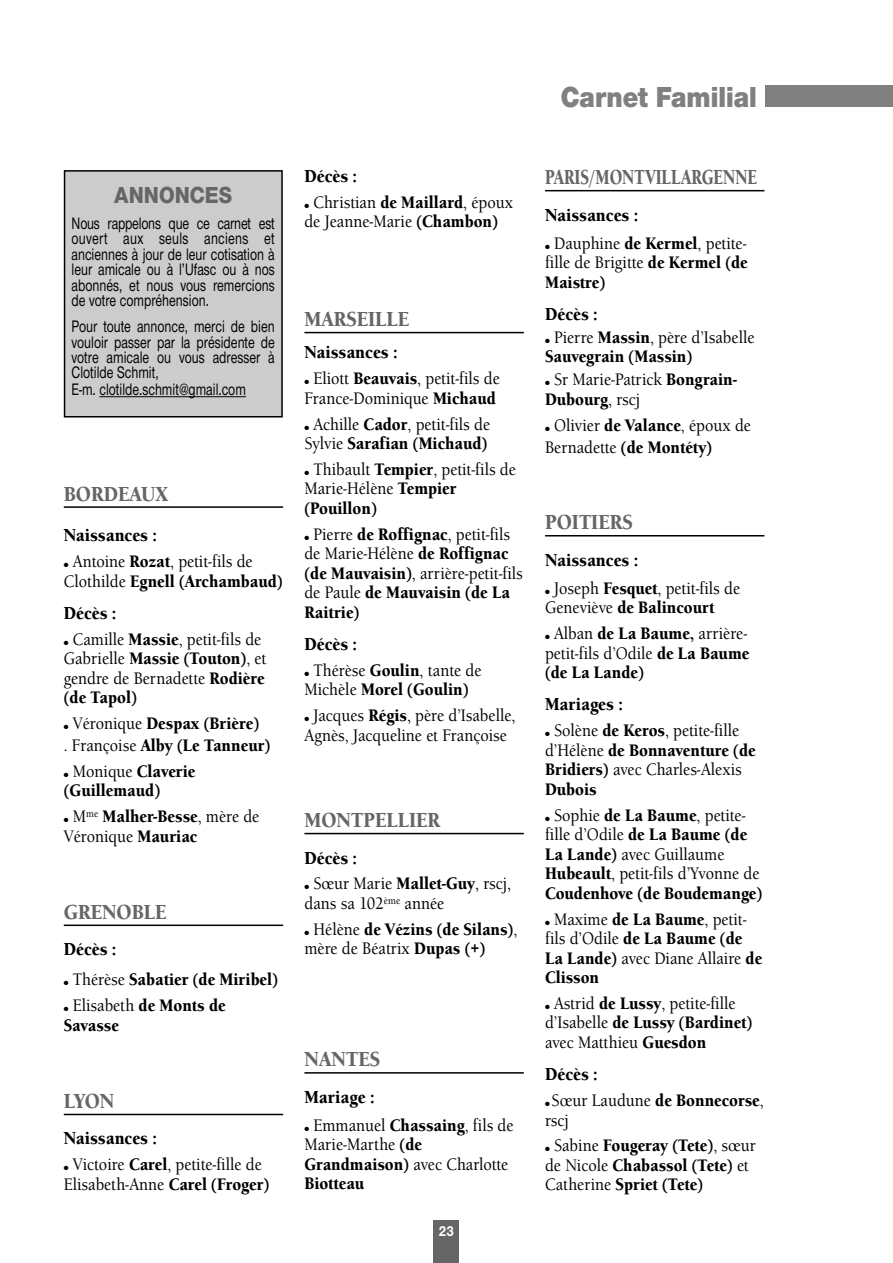
<style>
.page{position:relative;width:893px;height:1263px;background:#fff}
.page>*{position:absolute;margin:0;border:0;box-sizing:border-box;transform-origin:0 0}
.t1{font:900 30px "Nimbus Sans Novus T";color:#808080;scale:.9 1}
.t2{font:800 24px "Nimbus Sans Novus T";color:#666;scale:.9 1}
.t3{font:900 21px "Berkeley Old Style Itc T";color:#666;scale:.9 1}
.t4{font:900 21px "Berkeley Old Style Itc T";color:#666;scale:.75 1}
.t5{font:900 18px "Berkeley Old Style Itc T";color:#000;scale:.9 1}
.t6{font:500 17.25px/19.5px "Berkeley Old Style Itc T";color:#000;scale:.9 1}
.t7{font:900 17.25px/19.5px "Berkeley Old Style Itc T";color:#000;scale:.9 1}
.t8{font:500 17.25px/15.5px "Nimbus Sans Novus T";color:#000;text-align:justify;scale:.75 1}
.t9{font:700 15px "Nimbus Sans Novus T";color:#fff;scale:.9 1}
.s1{font-weight:900}
.s2{font-weight:500}
</style>
<div class="page">
<div style="left:434px;top:1220px;width:25px;height:43px;background:#666"></div>
<div style="left:765px;top:85px;width:128px;height:21px;background:#808080"></div>
<hr style="left:64px;top:506px;width:219px;height:2px;background:#000">
<hr style="left:64px;top:924px;width:219px;height:2px;background:#000">
<hr style="left:64px;top:1114px;width:219px;height:1px;background:#000">
<hr style="left:304px;top:332px;width:220px;height:1px;background:#000">
<hr style="left:304px;top:833px;width:220px;height:1px;background:#000">
<hr style="left:304px;top:1072px;width:220px;height:1px;background:#000">
<hr style="left:545px;top:190px;width:219px;height:1px;background:#000">
<hr style="left:545px;top:535px;width:219px;height:1px;background:#000">
<div style="left:65px;top:171px;width:217px;height:246px;background:#ccc"></div>
<div style="left:64px;top:170px;width:219px;height:247px;border:2px solid #000"></div>
<hr style="left:99px;top:396px;width:147px;height:1px;background:#000">
<h1 class="t1" style="left:561px;top:79px;width:219px">Carnet Familial</h1>
<h2 class="t2" style="left:114px;top:180px;width:133px">ANNONCES</h2>
<p class="t8" style="left:72px;top:215px;width:273px">Nous rappelons que ce carnet est ouvert aux seuls anciens et anciennes à jour de leur cotisation à leur amicale ou à l’Ufasc ou à nos abonnés, et nous vous remercions de votre compréhension.</p>
<p class="t8" style="left:72px;top:318px;width:272px;text-align:left">Pour toute annonce, merci de bien vouloir passer par la présidente de votre amicale ou vous adresser à<br>Clotilde Schmit,<br>E-m. clotilde.schmit@gmail.com</p>
<p class="t3" style="left:64px;top:481px;width:118px">BORDEAUX</p>
<p class="t5" style="left:64px;top:524px;width:105px">Naissances :</p>
<p class="t6" style="left:64px;top:551px;width:245px">● Antoine <span class="s1">Rozat</span>, petit-fils de<br>Clothilde <span class="s1">Egnell (Archambaud)</span></p>
<p class="t5" style="left:64px;top:602px;width:60px">Décès :</p>
<p class="t6" style="left:64px;top:629px;width:227px">● Camille <span class="s1">Massie</span>, petit-fils de<br>Gabrielle <span class="s1">Massie (Touton)</span>, et gendre de Bernadette <span class="s1">Rodière (de Tapol)</span></p>
<p class="t7" style="left:64px;top:712px;width:231px;line-height:21.6px">● <span class="s2">Véronique</span> Despax (Brière)<br><span class="s2">. Françoise</span> Alby (Le Tanneur)</p>
<p class="t7" style="left:64px;top:761px;width:148px">● <span class="s2">Monique</span> Claverie (Guillemaud)</p>
<p class="t7" style="left:64px;top:806px;width:219px">● <span class="s2">M</span><sup>me</sup> Malher-Besse<span class="s2">, mère de<br>Véronique</span> Mauriac</p>
<p class="t3" style="left:64px;top:899px;width:116px">GRENOBLE</p>
<p class="t5" style="left:64px;top:938px;width:60px">Décès :</p>
<p class="t7" style="left:64px;top:970px;width:240px">● <span class="s2">Thérèse</span> Sabatier (de Miribel)</p>
<p class="t7" style="left:64px;top:995px;width:181px">● <span class="s2">Elisabeth</span> de Monts de<br>Savasse</p>
<p class="t3" style="left:64px;top:1088px;width:58px">LYON</p>
<p class="t5" style="left:64px;top:1128px;width:105px">Naissances :</p>
<p class="t6" style="left:64px;top:1154px;width:230px">● Victoire <span class="s1">Carel</span>, petite-fille de<br>Elisabeth-Anne <span class="s1">Carel (Froger)</span></p>
<p class="t5" style="left:304px;top:165px;width:60px">Décès :</p>
<p class="t6" style="left:304px;top:192px;width:233px">● Christian <span class="s1">de Maillard</span>, époux de Jeanne-Marie <span class="s1">(Chambon)</span></p>
<p class="t3" style="left:304px;top:306px;width:118px">MARSEILLE</p>
<p class="t5" style="left:304px;top:341px;width:105px">Naissances :</p>
<p class="t6" style="left:304px;top:368px;width:219px">● Eliott <span class="s1">Beauvais</span>, petit-fils de<br>France-Dominique <span class="s1">Michaud</span></p>
<p class="t6" style="left:304px;top:414px;width:208px">● Achille <span class="s1">Cador</span>, petit-fils de<br>Sylvie <span class="s1">Sarafian (Michaud)</span></p>
<p class="t6" style="left:304px;top:459px;width:237px">● Thibault <span class="s1">Tempier</span>, petit-fils de<br>Marie-Hélène <span class="s1">Tempier (Pouillon)</span></p>
<p class="t7" style="left:304px;top:524px;width:244px">● <span class="s2">Pierre</span> de Roffignac<span class="s2">, petit-fils de Marie-Hélène</span> de Roffignac (de Mauvaisin)<span class="s2">, arrière-petit-fils de Paule</span> de Mauvaisin (de La<br>Raitrie)</p>
<p class="t5" style="left:304px;top:633px;width:60px">Décès :</p>
<p class="t6" style="left:304px;top:660px;width:198px">● Thérèse <span class="s1">Goulin</span>, tante de<br>Michèle <span class="s1">Morel (Goulin)</span></p>
<p class="t6" style="left:304px;top:706px;width:236px">● Jacques <span class="s1">Régis</span>, père d’Isabelle,<br>Agnès, Jacqueline et Françoise</p>
<p class="t3" style="left:304px;top:807px;width:152px">MONTPELLIER</p>
<p class="t5" style="left:304px;top:847px;width:60px">Décès :</p>
<p class="t6" style="left:304px;top:874px;width:231px">● Sœur Marie <span class="s1">Mallet-Guy</span>, rscj, dans sa 102<sup>ème</sup> année</p>
<p class="t7" style="left:304px;top:919px;width:238px">● <span class="s2">Hélène</span> de Vézins (de Silans)<span class="s2">, mère de Béatrix</span> Dupas (+)</p>
<p class="t3" style="left:304px;top:1047px;width:85px">NANTES</p>
<p class="t5" style="left:304px;top:1086px;width:79px">Mariage :</p>
<p class="t6" style="left:304px;top:1115px;width:234px">● Emmanuel <span class="s1">Chassaing</span>, fils de<br>Marie-Marthe <span class="s1">(de<br>Grandmaison)</span> avec Charlotte<br><span class="s1">Biotteau</span></p>
<p class="t9" style="left:439px;top:1222px;width:18px">23</p>
<p class="t4" style="left:545px;top:165px;width:284px">PARIS/MONTVILLARGENNE</p>
<p class="t5" style="left:545px;top:204px;width:105px">Naissances :</p>
<p class="t6" style="left:545px;top:233px;width:227px;text-align:justify">● Dauphine <span class="s1">de Kermel</span>, petite&shy;fille de Brigitte <span class="s1">de Kermel (de Maistre)</span></p>
<p class="t5" style="left:545px;top:303px;width:60px">Décès :</p>
<p class="t7" style="left:545px;top:327px;width:234px">● <span class="s2">Pierre</span> Massin<span class="s2">, père d’Isabelle<br></span>Sauvegrain (Massin)</p>
<p class="t6" style="left:545px;top:369px;width:214px">● Sr Marie-Patrick <span class="s1">Bongrain-<br>Dubourg</span>, rscj</p>
<p class="t6" style="left:545px;top:413px;width:230px;line-height:22.5px">● Olivier <span class="s1">de Valance</span>, époux de<br>Bernadette <span class="s1">(de Montéty)</span></p>
<p class="t3" style="left:545px;top:510px;width:99px">POITIERS</p>
<p class="t5" style="left:545px;top:549px;width:105px">Naissances :</p>
<p class="t6" style="left:545px;top:578px;width:218px">● Joseph <span class="s1">Fesquet</span>, petit-fils de<br>Geneviève <span class="s1">de Balincourt</span></p>
<p class="t6" style="left:545px;top:623px;width:229px">● Alban <span class="s1">de La Baume,</span> arrière&shy;petit-fils d’Odile <span class="s1">de La Baume (de La Lande)</span></p>
<p class="t5" style="left:545px;top:694px;width:88px">Mariages :</p>
<p class="t6" style="left:545px;top:720px;width:236px">● Solène <span class="s1">de Keros</span>, petite-fille d’Hélène <span class="s1">de Bonnaventure (de<br>Bridiers)</span> avec Charles-Alexis<br><span class="s1">Dubois</span></p>
<p class="t7" style="left:545px;top:805px;width:243px">● <span class="s2">Sophie</span> de La Baume<span class="s2">, petite&shy;fille d’Odile</span> de La Baume (de<br>La Lande) <span class="s2">avec Guillaume<br></span>Hubeault<span class="s2">, petit-fils d’Yvonne de<br></span>Coudenhove (de Boudemange)</p>
<p class="t6" style="left:545px;top:909px;width:243px">● Maxime <span class="s1">de La Baume</span>, petit&shy;fils d’Odile <span class="s1">de La Baume (de<br>La Lande)</span> avec Diane Allaire <span class="s1">de<br>Clisson</span></p>
<p class="t6" style="left:545px;top:993px;width:232px">● Astrid <span class="s1">de Lussy</span>, petite-fille d’Isabelle <span class="s1">de Lussy (Bardinet) </span>avec Matthieu <span class="s1">Guesdon</span></p>
<p class="t5" style="left:545px;top:1063px;width:60px">Décès :</p>
<p class="t6" style="left:545px;top:1090px;width:244px">● Sœur Laudune <span class="s1">de Bonnecorse</span>, rscj</p>
<p class="t7" style="left:545px;top:1136px;width:236px">● <span class="s2">Sabine</span> Fougeray (Tete)<span class="s2">, sœur de Nicole</span> Chabassol (Tete) <span class="s2">et<br>Catherine</span> Spriet (Tete)</p>
</div>
